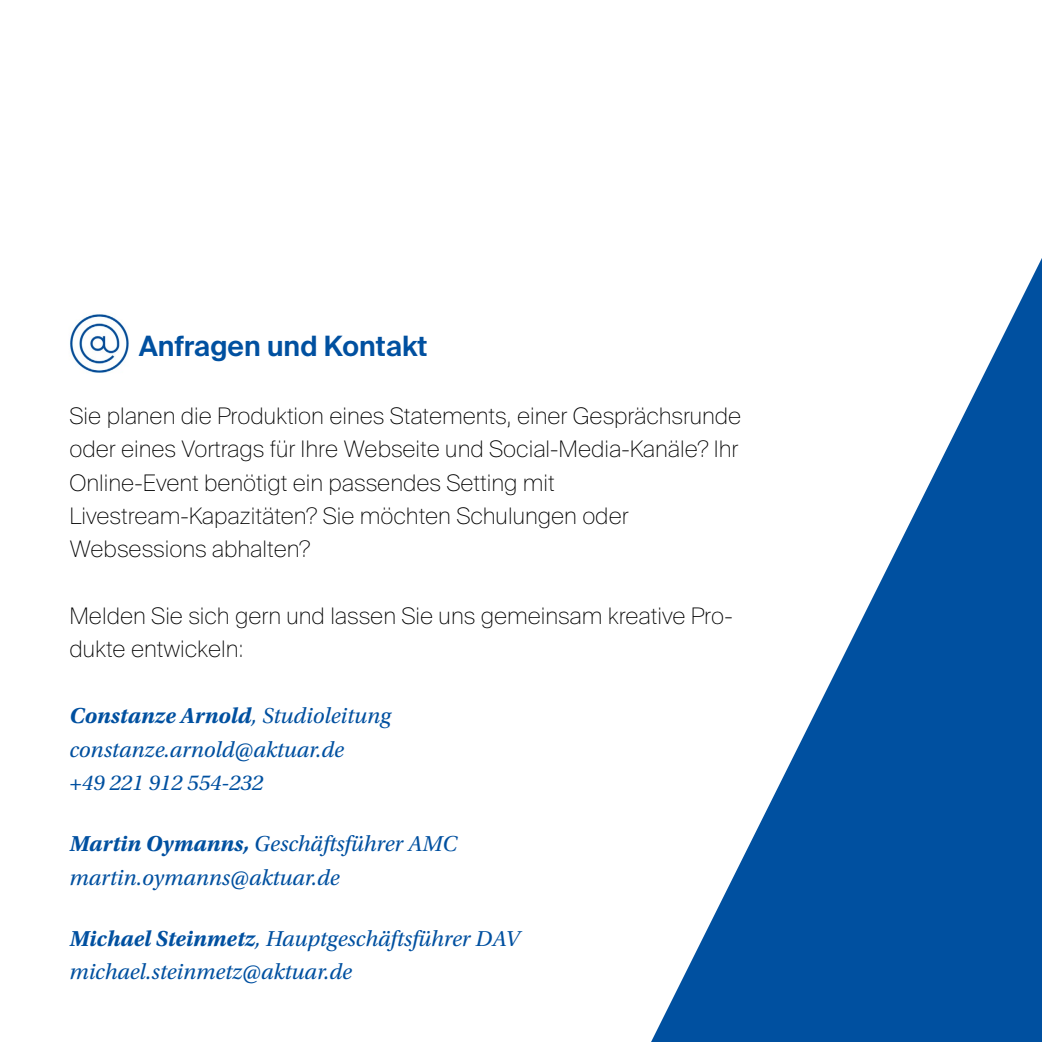
<style>
.page{position:relative;width:1042px;height:1042px;background:#fff}
.page>*{position:absolute;margin:0;border:0;box-sizing:border-box;transform-origin:0 0}
.t1{font:600 28px "Suisse Intl";color:#0050a0}
.t2{font:100 22.75px/33.2px "Suisse Intl";color:#000}
.t3{font:italic 22.75px/33.2px "Utopia Std";color:#0050a0}
.s1{font-weight:700}
</style>
<div class="page">
<svg style="left:651px;top:258px;width:391px;height:784px"></svg>
<img style="left:70px;top:314px;width:59px;height:59px">
<p class="t1" style="left:139px;top:330px;width:290px">Anfragen und Kontakt</p>
<p class="t2" style="left:69px;top:400px;width:673px">Sie planen die Produktion eines Statements, einer Gesprächsrunde oder eines Vortrags für Ihre Webseite und Social-Media-Kanäle? Ihr Online-Event benötigt ein passendes Setting mit Livestream-Kapazitäten? Sie möchten Schulungen oder Websessions abhalten?</p>
<p class="t2" style="left:69px;top:599px;width:665px">Melden Sie sich gern und lassen Sie uns gemeinsam kreative Pro&shy;dukte entwickeln:</p>
<p class="t3" style="left:69px;top:700px;width:323px"><span class="s1">Constanze Arnold</span>, Studioleitung constanze.arnold@aktuar.de<br>+49 221 912 554-232</p>
<p class="t3" style="left:69px;top:827px;width:389px"><span class="s1">Martin Oymanns,</span> Geschäftsführer AMC martin.oymanns@aktuar.de</p>
<p class="t3" style="left:69px;top:922px;width:452px"><span class="s1">Michael Steinmetz</span>, Hauptgeschäftsführer DAV michael.steinmetz@aktuar.de</p>
</div>
